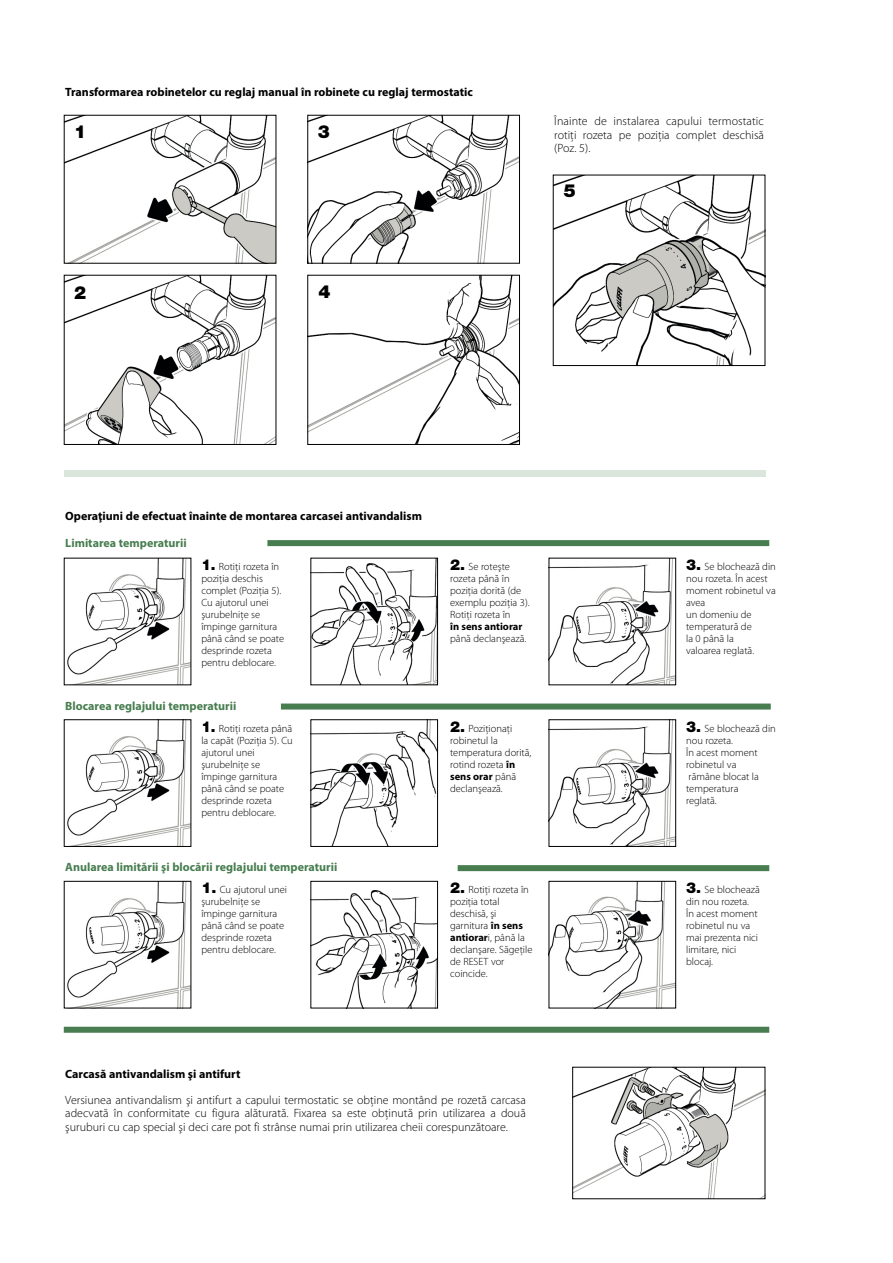
<style>
.page{position:relative;width:893px;height:1263px;background:#fff}
.page>*{position:absolute;margin:0;border:0;box-sizing:border-box;transform-origin:0 0}
.t1{font:900 18px "Helvetica Neue";color:#000}
.t2{font:300 12px/13.2px "Myriad Pro";color:#000;text-align:justify}
.t3{font:700 12px "Myriad Pro";color:#000}
.t4{font:700 12px "Myriad Pro";color:#477d4f}
.t5{font:300 10.5px/12px "Myriad Pro";color:#000}
.t6{font:700 10.5px "Myriad Pro";color:#000}
.s1{font-family:"Helvetica Neue";font-weight:900;font-size:15px}
.s2{font-weight:700}
</style>
<div class="page">
<img style="left:67px;top:560px;width:122px;height:123px">
<img style="left:312px;top:560px;width:124px;height:123px">
<img style="left:312px;top:721px;width:124px;height:124px">
<div style="left:310px;top:719px;width:128px;height:128px;border:1px solid #000"></div>
<img style="left:551px;top:560px;width:123px;height:123px">
<img style="left:67px;top:721px;width:122px;height:124px">
<div style="left:64px;top:719px;width:127px;height:128px;border:1px solid #000"></div>
<img style="left:551px;top:721px;width:123px;height:124px">
<div style="left:549px;top:719px;width:127px;height:128px;border:1px solid #000"></div>
<img style="left:67px;top:883px;width:122px;height:123px">
<img style="left:312px;top:890px;width:124px;height:116px">
<div style="left:310px;top:881px;width:128px;height:127px;border:1px solid #000"></div>
<img style="left:551px;top:883px;width:123px;height:123px">
<div style="left:549px;top:881px;width:127px;height:127px;border:1px solid #000"></div>
<div style="left:267px;top:540px;width:502px;height:6px;background:#477d4f"></div>
<div style="left:281px;top:703px;width:490px;height:6px;background:#477d4f"></div>
<div style="left:458px;top:865px;width:311px;height:6px;background:#477d4f"></div>
<div style="left:64px;top:1027px;width:705px;height:6px;background:#477d4f"></div>
<img style="left:66px;top:117px;width:208px;height:145px">
<img style="left:66px;top:277px;width:208px;height:166px">
<div style="left:64px;top:275px;width:212px;height:170px;border:1px solid #000"></div>
<img style="left:309px;top:117px;width:209px;height:145px">
<div style="left:307px;top:115px;width:213px;height:149px;border:1px solid #000"></div>
<img style="left:574px;top:1069px;width:189px;height:128px">
<img style="left:309px;top:277px;width:209px;height:166px">
<div style="left:307px;top:275px;width:213px;height:170px;border:1px solid #000"></div>
<img style="left:555px;top:177px;width:208px;height:187px">
<div style="left:553px;top:175px;width:212px;height:191px;border:1px solid #000"></div>
<div style="left:64px;top:470px;width:701px;height:6px;background:#dae5dc"></div>
<p class="t3" style="left:65px;top:87px;width:409px">Transformarea robinetelor cu reglaj manual în robinete cu reglaj termostatic</p>
<h1 class="t1" style="left:74px;top:125px;width:14px">1</h1>
<h1 class="t1" style="left:74px;top:286px;width:14px">2</h1>
<h1 class="t1" style="left:318px;top:126px;width:14px">3</h1>
<h1 class="t1" style="left:318px;top:285px;width:14px">4</h1>
<p class="t2" style="left:554px;top:116px;width:211px">Înainte de instalarea capului termostatic rotiţi rozeta pe poziţia complet deschisă (Poz. 5).</p>
<h1 class="t1" style="left:564px;top:184px;width:14px">5</h1>
<p class="t3" style="left:65px;top:512px;width:358px">Operaţiuni de efectuat înainte de montarea carcasei antivandalism</p>
<p class="t4" style="left:65px;top:538px;width:123px">Limitarea temperaturii</p>
<p class="t5" style="left:201px;top:561px;width:84px"><span class="s1">1.</span> Rotiţi rozeta în poziţia deschis complet (Poziţia 5).<br>Cu ajutorul unei şurubelniţe se împinge garnitura până când se poate desprinde rozeta pentru deblocare.</p>
<p class="t5" style="left:450px;top:561px;width:81px"><span class="s1">2.</span> Se roteşte rozeta până în poziţia dorită (de exemplu poziţia 3).<br>Rotiţi rozeta în</p>
<p class="t6" style="left:450px;top:622px;width:74px">în sens antiorar</p>
<p class="t5" style="left:450px;top:633px;width:78px">până declanşează.</p>
<p class="t4" style="left:65px;top:701px;width:173px">Blocarea reglajului temperaturii</p>
<p class="t5" style="left:686px;top:561px;width:91px"><span class="s1">3.</span> Se blochează din nou rozeta. În acest moment robinetul va avea<br>un domeniu de temperatură de<br>la 0 până la<br>valoarea reglată.</p>
<p class="t5" style="left:201px;top:723px;width:93px"><span class="s1">1.</span> Rotiţi rozeta până la capăt (Poziţia 5). Cu ajutorul unei şurubelniţe se împinge garnitura până când se poate desprinde rozeta pentru deblocare.</p>
<p class="t5" style="left:450px;top:723px;width:83px"><span class="s1">2.</span> Poziţionaţi robinetul la temperatura dorită, rotind rozeta <span class="s2">în sens orar</span> până declanşează.</p>
<p class="t5" style="left:686px;top:723px;width:91px"><span class="s1">3.</span> Se blochează din nou rozeta.<br>În acest moment robinetul va<br>rămâne blocat la temperatura<br>reglată.</p>
<p class="t4" style="left:65px;top:863px;width:274px">Anularea limitării şi blocării reglajului temperaturii</p>
<p class="t5" style="left:201px;top:884px;width:87px"><span class="s1">1.</span> Cu ajutorul unei şurubelniţe se împinge garnitura până când se poate desprinde rozeta pentru deblocare.</p>
<p class="t5" style="left:450px;top:884px;width:84px"><span class="s1">2.</span> Rotiţi rozeta în poziţia total deschisă, şi garnitura <span class="s2">în sens antiorar</span>i, până la declanşare. Săgeţile de RESET vor coincide.</p>
<p class="t5" style="left:686px;top:884px;width:75px"><span class="s1">3.</span> Se blochează din nou rozeta.<br>În acest moment robinetul nu va mai prezenta nici limitare, nici blocaj.</p>
<p class="t3" style="left:65px;top:1069px;width:177px">Carcasă antivandalism şi antifurt</p>
<p class="t2" style="left:65px;top:1094px;width:462px">Versiunea antivandalism şi antifurt a capului termostatic se obţine montând pe rozetă carcasa adecvată în conformitate cu figura alăturată. Fixarea sa este obţinută prin utilizarea a două şuruburi cu cap special şi deci care pot fi strânse numai prin utilizarea cheii corespunzătoare.</p>
</div>
